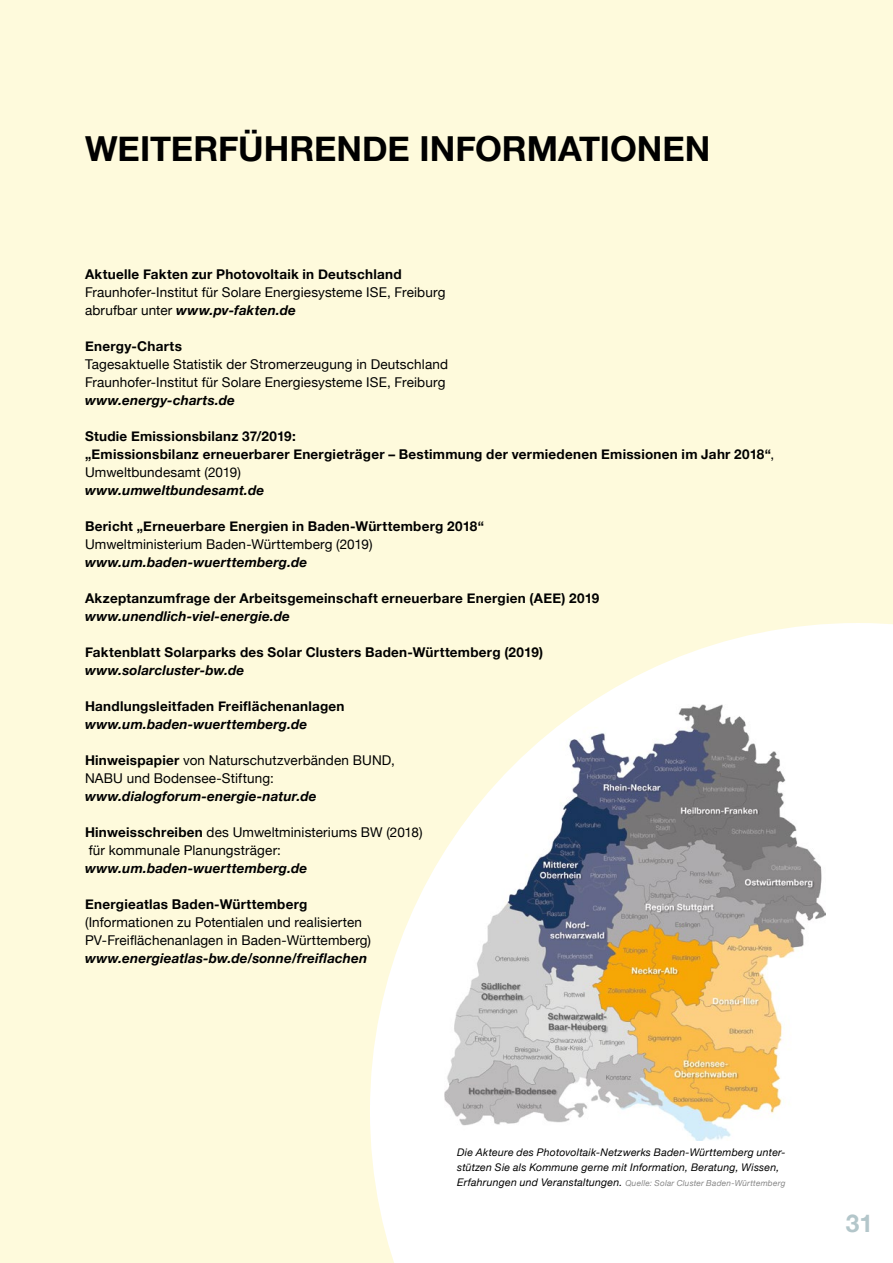
<style>
.page{position:relative;width:893px;height:1263px;background:#fefadc}
.page>*{position:absolute;margin:0;border:0;box-sizing:border-box;transform-origin:0 0}
.t1{font:700 34.5px "Helvetica Neue";color:#000}
.t2{font:700 24.45px "Helvetica Neue";color:#b3c6ca}
.t3{font:13.5px/18px "Helvetica Neue";letter-spacing:.01em;color:#000}
.t4{font:700 13.5px/18px "Helvetica Neue";letter-spacing:.02em;color:#000}
.t5{font:italic 700 13.5px "Helvetica Neue";letter-spacing:.01em;color:#000}
.t6{font:italic 10.5px/15px "Helvetica Neue";letter-spacing:.02em;color:#000}
.t7{font:italic 8.25px "Helvetica Neue";letter-spacing:.025em;color:#878787}
.s1{font-weight:700;font-style:italic}
.s2{font-weight:400}
.s3{font-weight:700}
.s4{font-size:10.5px;color:#000}
</style>
<div class="page">
<svg style="left:370px;top:623px;width:523px;height:640px;fill:#fff"></svg>
<img style="left:445px;top:704px;width:380px;height:436px">
<h1 class="t1" style="left:85px;top:122px;width:627px">WEITERFÜHRENDE INFORMATIONEN</h1>
<p class="t4" style="left:85px;top:266px;width:318px">Aktuelle Fakten zur Photovoltaik in Deutschland</p>
<p class="t3" style="left:85px;top:284px;width:362px">Fraunhofer-Institut für Solare Energiesysteme ISE, Freiburg abrufbar unter <span class="s1">www.pv-fakten.de</span></p>
<p class="t4" style="left:85px;top:338px;width:98px">Energy-Charts</p>
<p class="t3" style="left:85px;top:356px;width:365px">Tagesaktuelle Statistik der Stromerzeugung in Deutschland<br>Fraunhofer-Institut für Solare Energiesysteme ISE, Freiburg</p>
<p class="t5" style="left:85px;top:390px;width:151px">www.energy-charts.de</p>
<p class="t4" style="left:85px;top:428px;width:691px">Studie Emissionsbilanz 37/2019:<br>„Emissionsbilanz erneuerbarer Energieträger – Bestimmung der vermiedenen Emissionen im Jahr 2018“<span class="s2">,<br>Umweltbundesamt (2019)</span></p>
<p class="t5" style="left:85px;top:480px;width:181px">www.umweltbundesamt.de</p>
<p class="t4" style="left:85px;top:518px;width:400px">Bericht „Erneuerbare Energien in Baden-Württemberg 2018“</p>
<p class="t3" style="left:85px;top:536px;width:289px">Umweltministerium Baden-Württemberg (2019)</p>
<p class="t5" style="left:85px;top:552px;width:224px">www.um.baden-wuerttemberg.de</p>
<p class="t4" style="left:85px;top:590px;width:516px">Akzeptanzumfrage der Arbeitsgemeinschaft erneuerbare Energien (AEE) 2019</p>
<p class="t5" style="left:85px;top:606px;width:206px">www.unendlich-viel-energie.de</p>
<p class="t4" style="left:85px;top:644px;width:459px">Faktenblatt Solarparks des Solar Clusters Baden-Württemberg (2019)</p>
<p class="t5" style="left:85px;top:660px;width:161px">www.solarcluster-bw.de</p>
<p class="t4" style="left:85px;top:698px;width:261px">Handlungsleitfaden Freiflächenanlagen</p>
<p class="t5" style="left:85px;top:714px;width:224px">www.um.baden-wuerttemberg.de</p>
<p class="t3" style="left:85px;top:752px;width:311px"><span class="s3">Hinweispapier</span> von Naturschutzverbänden BUND,<br>NABU und Bodensee-Stiftung:</p>
<p class="t5" style="left:85px;top:786px;width:233px">www.dialogforum-energie-natur.de</p>
<p class="t3" style="left:85px;top:824px;width:339px"><span class="s3">Hinweisschreiben</span> des Umweltministeriums BW (2018) für kommunale Planungsträger:</p>
<p class="t5" style="left:85px;top:858px;width:224px">www.um.baden-wuerttemberg.de</p>
<p class="t4" style="left:85px;top:896px;width:224px">Energieatlas Baden-Württemberg</p>
<p class="t3" style="left:85px;top:914px;width:288px">(Informationen zu Potentialen und realisierten<br>PV-Freiflächenanlagen in Baden-Württemberg)</p>
<p class="t5" style="left:85px;top:948px;width:284px">www.energieatlas-bw.de/sonne/freiflachen</p>
<p class="t6" style="left:457px;top:1145px;width:330px">Die Akteure des Photovoltaik-Netzwerks Baden-Württemberg unter&shy;stützen Sie als Kommune gerne mit Information, Beratung, Wissen,</p>
<p class="t7" style="left:457px;top:1177px;width:330px"><span class="s4">Erfahrungen und Veranstaltungen.</span> Quelle: Solar Cluster Baden-Württemberg</p>
<h2 class="t2" style="left:846px;top:1204px;width:29px">31</h2>
</div>
